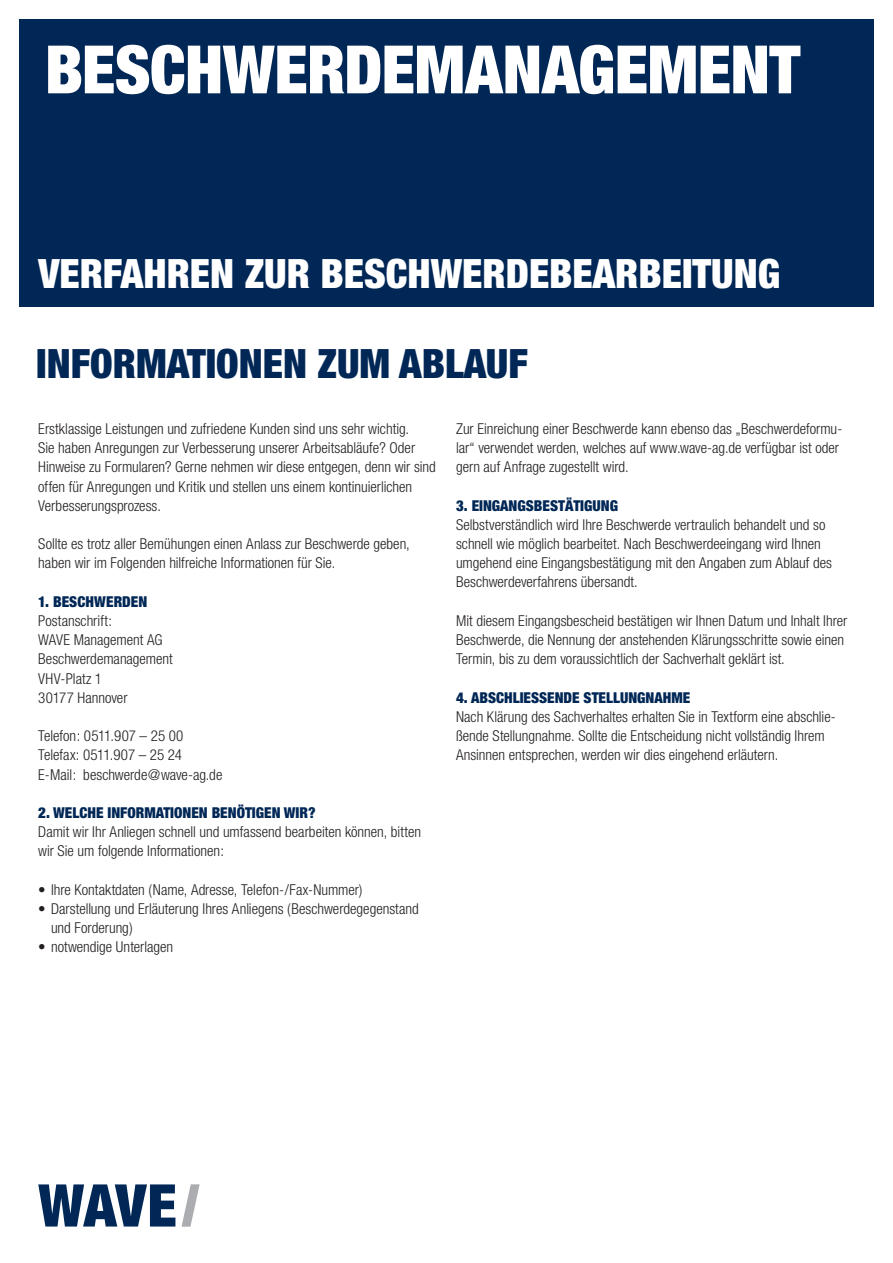
<style>
.page{position:relative;width:893px;height:1263px;background:#fff}
.page>*{position:absolute;margin:0;border:0;box-sizing:border-box;transform-origin:0 0}
.t1{font:900 condensed 66.75px "Helvetica Neue";letter-spacing:-.005em;color:#fff}
.t2{font:900 condensed 40.5px "Helvetica Neue";color:#fff}
.t3{font:900 condensed 40.5px "Helvetica Neue";color:#002756}
.t4{font:300 condensed 15px/19.2px "Helvetica Neue";color:#231f20}
.t5{font:900 condensed 15px "Helvetica Neue";color:#002756}
</style>
<div class="page">
<div style="left:19px;top:19px;width:855px;height:287px;background:#002756"></div>
<svg style="left:38px;top:1184px;width:137px;height:42px"></svg>
<svg style="left:182px;top:1184px;width:18px;height:43px"></svg>
<h1 class="t1" style="left:45px;top:28px;width:757px">BESCHWERDEMANAGEMENT</h1>
<h2 class="t2" style="left:38px;top:249px;width:743px">VERFAHREN ZUR BESCHWERDEBEARBEITUNG</h2>
<h2 class="t3" style="left:36px;top:339px;width:493px">INFORMATIONEN ZUM ABLAUF</h2>
<p class="t4" style="left:38px;top:419px;width:399px">Erstklassige Leistungen und zufriedene Kunden sind uns sehr wichtig.<br>Sie haben Anregungen zur Verbesserung unserer Arbeitsabläufe? Oder Hinweise zu Formularen? Gerne nehmen wir diese entgegen, denn wir sind offen für Anregungen und Kritik und stellen uns einem kontinuierlichen Verbesserungsprozess.</p>
<p class="t4" style="left:38px;top:534px;width:373px">Sollte es trotz aller Bemühungen einen Anlass zur Beschwerde geben, haben wir im Folgenden hilfreiche Informationen für Sie.</p>
<p class="t5" style="left:38px;top:592px;width:111px">1. BESCHWERDEN</p>
<p class="t4" style="left:38px;top:611px;width:136px">Postanschrift:<br>WAVE Management AG<br>Beschwerdemanagement<br>VHV-Platz 1<br>30177 Hannover</p>
<p class="t4" style="left:38px;top:726px;width:186px">Telefon: 0511.907 – 25 00<br>Telefax: 0511.907 – 25 24<br>E-Mail: beschwerde@wave-ag.de</p>
<p class="t5" style="left:38px;top:803px;width:279px">2. WELCHE INFORMATIONEN BENÖTIGEN WIR?</p>
<p class="t4" style="left:38px;top:822px;width:384px">Damit wir Ihr Anliegen schnell und umfassend bearbeiten können, bitten wir Sie um folgende Informationen:</p>
<p class="t4" style="left:38px;top:880px;width:326px">• Ihre Kontaktdaten (Name, Adresse, Telefon-/Fax-Nummer)</p>
<p class="t4" style="left:51px;top:899px;width:369px;text-indent:-13px">• Darstellung und Erläuterung Ihres Anliegens (Beschwerdegegenstand und Forderung)</p>
<p class="t4" style="left:38px;top:937px;width:136px">• notwendige Unterlagen</p>
<p class="t4" style="left:456px;top:419px;width:388px">Zur Einreichung einer Beschwerde kann ebenso das „Beschwerdeformu&shy;lar“ verwendet werden, welches auf www.wave-ag.de verfügbar ist oder gern auf Anfrage zugestellt wird.</p>
<p class="t5" style="left:456px;top:496px;width:163px">3. EINGANGSBESTÄTIGUNG</p>
<p class="t4" style="left:456px;top:515px;width:377px">Selbstverständlich wird Ihre Beschwerde vertraulich behandelt und so schnell wie möglich bearbeitet. Nach Beschwerdeeingang wird Ihnen umgehend eine Eingangsbestätigung mit den Angaben zum Ablauf des Beschwerdeverfahrens übersandt.</p>
<p class="t4" style="left:456px;top:611px;width:393px">Mit diesem Eingangsbescheid bestätigen wir Ihnen Datum und Inhalt Ihrer<br>Beschwerde, die Nennung der anstehenden Klärungsschritte sowie einen<br>Termin, bis zu dem voraussichtlich der Sachverhalt geklärt ist.</p>
<p class="t5" style="left:456px;top:688px;width:77px">4. ABSCHLIESSE</p>
<p class="t5" style="left:555px;top:688px;width:136px">NDE STELLUNGNAHME</p>
<p class="t4" style="left:456px;top:707px;width:381px">Nach Klärung des Sachverhaltes erhalten Sie in Textform eine abschlie&shy;ßende Stellungnahme. Sollte die Entscheidung nicht vollständig Ihrem<br>Ansinnen entsprechen, werden wir dies eingehend erläutern.</p>
</div>
